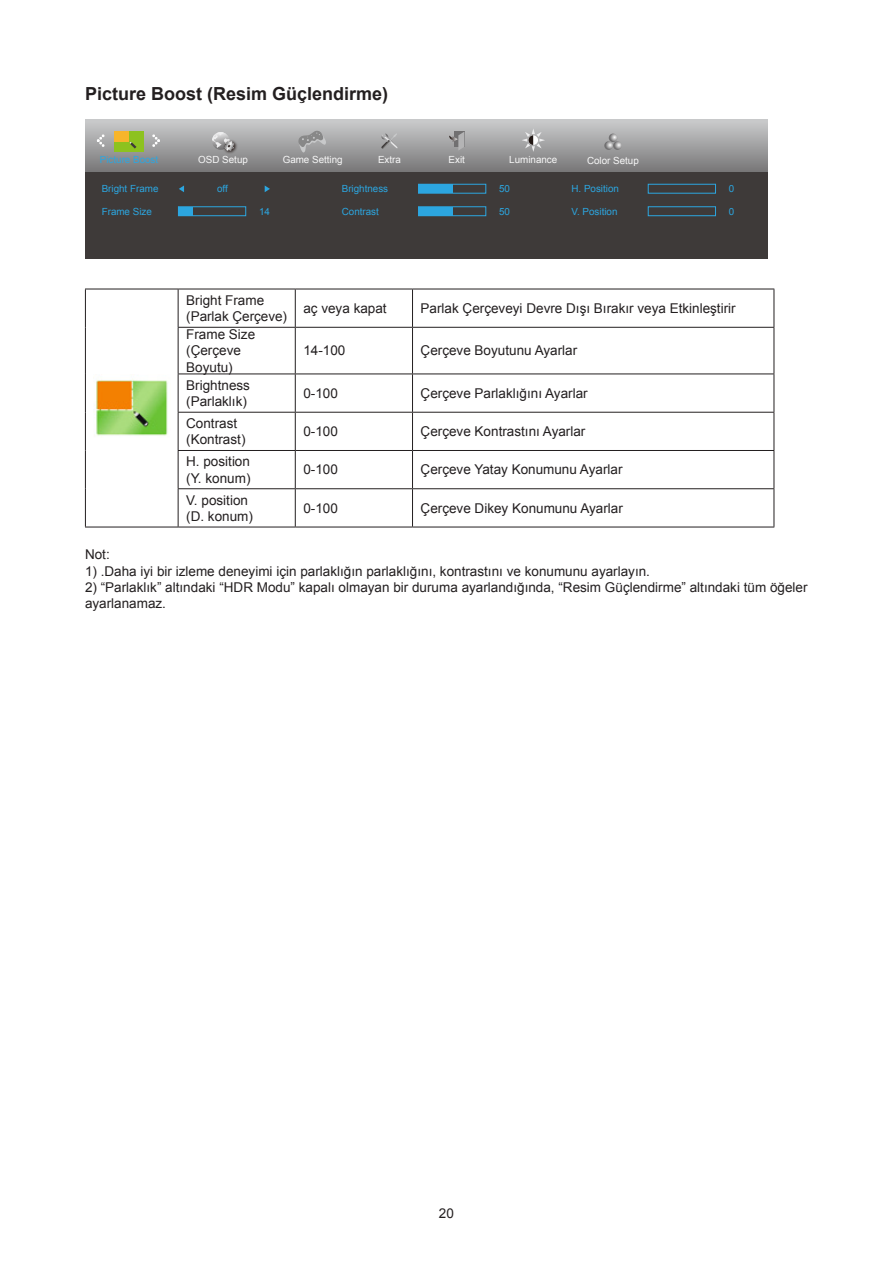
<style>
.page{position:relative;width:893px;height:1263px;background:#fff}
.page>*{position:absolute;margin:0;border:0;box-sizing:border-box;transform-origin:0 0}
.Heading_3{font:700 18px "Arial";color:#231f20}
.无间隔{font:13.5px/16.2px "Arial";color:#231f20}
.t1{font:9.75px "Arial";color:#2ca6e0}
.t2{font:9.75px "Arial";color:#f7f7f7}
</style>
<div class="page">
<svg style="left:85px;top:119px;width:683px;height:53px;background:#a0a0a1"></svg>
<div style="left:85px;top:172px;width:683px;height:87px;background:#3e3a39"></div>
<svg style="left:97px;top:134px;width:8px;height:13px"></svg>
<svg style="left:152px;top:134px;width:8px;height:13px"></svg>
<img style="left:221px;top:138px;width:18px;height:18px">
<svg style="left:212px;top:132px;width:23px;height:19px"></svg>
<svg style="left:449px;top:132px;width:15px;height:19px"></svg>
<svg style="left:381px;top:133px;width:18px;height:16px"></svg>
<svg style="left:522px;top:128px;width:23px;height:24px"></svg>
<div style="left:418px;top:184px;width:68px;height:10px;border:1px solid #2ca6e0"></div>
<div style="left:418px;top:184px;width:34px;height:9px;background:#2ca6e0"></div>
<div style="left:418px;top:206px;width:68px;height:10px;border:1px solid #2ca6e0"></div>
<div style="left:418px;top:207px;width:34px;height:9px;background:#2ca6e0"></div>
<div style="left:648px;top:184px;width:68px;height:10px;border:1px solid #2ca6e0"></div>
<div style="left:648px;top:206px;width:68px;height:10px;border:1px solid #2ca6e0"></div>
<svg style="left:179px;top:185px;width:5px;height:7px"></svg>
<svg style="left:265px;top:185px;width:5px;height:7px"></svg>
<div style="left:178px;top:206px;width:68px;height:10px;border:1px solid #2ca6e0"></div>
<div style="left:178px;top:207px;width:15px;height:9px;background:#2ca6e0"></div>
<div style="left:114px;top:131px;width:30px;height:21px;background:#8dc21f"></div>
<div style="left:114px;top:131px;width:15px;height:11px;background:#f7b52c"></div>
<svg style="left:130px;top:142px;width:6px;height:7px"></svg>
<svg style="left:604px;top:134px;width:18px;height:16px"></svg>
<svg style="left:298px;top:130px;width:28px;height:23px"></svg>
<hr style="left:85px;top:289px;width:93px;height:1px;background:#231f20">
<hr style="left:85px;top:289px;width:1px;height:38px;background:#231f20">
<hr style="left:178px;top:289px;width:117px;height:1px;background:#231f20">
<hr style="left:178px;top:289px;width:1px;height:38px;background:#231f20">
<hr style="left:295px;top:289px;width:117px;height:1px;background:#231f20">
<hr style="left:295px;top:289px;width:1px;height:38px;background:#231f20">
<hr style="left:412px;top:289px;width:362px;height:1px;background:#231f20">
<hr style="left:412px;top:289px;width:1px;height:38px;background:#231f20">
<hr style="left:774px;top:289px;width:1px;height:38px;background:#231f20">
<hr style="left:85px;top:327px;width:1px;height:47px;background:#231f20">
<hr style="left:178px;top:327px;width:117px;height:1px;background:#231f20">
<hr style="left:178px;top:328px;width:1px;height:46px;background:#231f20">
<hr style="left:295px;top:327px;width:117px;height:1px;background:#231f20">
<hr style="left:295px;top:328px;width:1px;height:46px;background:#231f20">
<hr style="left:412px;top:327px;width:362px;height:1px;background:#231f20">
<hr style="left:412px;top:328px;width:1px;height:46px;background:#231f20">
<hr style="left:774px;top:328px;width:1px;height:46px;background:#231f20">
<hr style="left:85px;top:374px;width:1px;height:38px;background:#231f20">
<hr style="left:178px;top:374px;width:117px;height:1px;background:#231f20">
<hr style="left:178px;top:374px;width:1px;height:38px;background:#231f20">
<hr style="left:295px;top:374px;width:117px;height:1px;background:#231f20">
<hr style="left:295px;top:374px;width:1px;height:38px;background:#231f20">
<hr style="left:412px;top:374px;width:362px;height:1px;background:#231f20">
<hr style="left:412px;top:374px;width:1px;height:38px;background:#231f20">
<hr style="left:774px;top:374px;width:1px;height:38px;background:#231f20">
<hr style="left:85px;top:412px;width:1px;height:38px;background:#231f20">
<hr style="left:178px;top:412px;width:117px;height:1px;background:#231f20">
<hr style="left:178px;top:413px;width:1px;height:37px;background:#231f20">
<hr style="left:295px;top:412px;width:117px;height:1px;background:#231f20">
<hr style="left:295px;top:413px;width:1px;height:37px;background:#231f20">
<hr style="left:412px;top:412px;width:362px;height:1px;background:#231f20">
<hr style="left:412px;top:413px;width:1px;height:37px;background:#231f20">
<hr style="left:774px;top:413px;width:1px;height:37px;background:#231f20">
<hr style="left:85px;top:450px;width:1px;height:39px;background:#231f20">
<hr style="left:178px;top:450px;width:117px;height:1px;background:#231f20">
<hr style="left:178px;top:451px;width:1px;height:37px;background:#231f20">
<hr style="left:295px;top:450px;width:117px;height:1px;background:#231f20">
<hr style="left:295px;top:451px;width:1px;height:37px;background:#231f20">
<hr style="left:412px;top:450px;width:362px;height:1px;background:#231f20">
<hr style="left:412px;top:451px;width:1px;height:37px;background:#231f20">
<hr style="left:774px;top:451px;width:1px;height:37px;background:#231f20">
<hr style="left:85px;top:489px;width:1px;height:38px;background:#231f20">
<hr style="left:178px;top:488px;width:117px;height:1px;background:#231f20">
<hr style="left:178px;top:489px;width:1px;height:38px;background:#231f20">
<hr style="left:295px;top:488px;width:117px;height:1px;background:#231f20">
<hr style="left:295px;top:489px;width:1px;height:38px;background:#231f20">
<hr style="left:412px;top:488px;width:362px;height:1px;background:#231f20">
<hr style="left:412px;top:489px;width:1px;height:38px;background:#231f20">
<hr style="left:774px;top:489px;width:1px;height:38px;background:#231f20">
<hr style="left:85px;top:527px;width:93px;height:1px;background:#231f20">
<hr style="left:178px;top:527px;width:117px;height:1px;background:#231f20">
<hr style="left:295px;top:527px;width:117px;height:1px;background:#231f20">
<hr style="left:412px;top:527px;width:362px;height:1px;background:#231f20">
<img style="left:94px;top:374px;width:74px;height:62px">
<p class="Heading_3" style="left:85px;top:82px;width:305px">Picture Boost (Resim Güçlendirme)</p>
<p class="t2" style="left:198px;top:153px;width:51px">OSD Setup</p>
<p class="t2" style="left:378px;top:153px;width:24px">Extra</p>
<p class="t2" style="left:449px;top:153px;width:18px">Exit</p>
<p class="t2" style="left:509px;top:153px;width:50px">Luminance</p>
<p class="t1" style="left:342px;top:183px;width:48px">Brightness</p>
<p class="t1" style="left:499px;top:183px;width:12px">50</p>
<p class="t1" style="left:342px;top:205px;width:39px">Contrast</p>
<p class="t1" style="left:499px;top:205px;width:12px">50</p>
<p class="t1" style="left:100px;top:153px;width:60px">Picture Boost</p>
<p class="t2" style="left:283px;top:154px;width:62px">Game Setting</p>
<p class="t2" style="left:587px;top:154px;width:53px">Color Setup</p>
<p class="t1" style="left:102px;top:183px;width:58px">Bright Frame</p>
<p class="t1" style="left:217px;top:183px;width:12px">off</p>
<p class="t1" style="left:102px;top:205px;width:52px">Frame Size</p>
<p class="t1" style="left:259px;top:205px;width:12px">14</p>
<p class="t1" style="left:571px;top:183px;width:49px">H. Position</p>
<p class="t1" style="left:729px;top:183px;width:7px">0</p>
<p class="t1" style="left:571px;top:205px;width:48px">V. Position</p>
<p class="t1" style="left:729px;top:205px;width:7px">0</p>
<p class="无间隔" style="left:186px;top:292px;width:102px">Bright Frame (Parlak Çerçeve)</p>
<p class="无间隔" style="left:303px;top:300px;width:85px">aç veya kapat</p>
<p class="无间隔" style="left:421px;top:300px;width:317px">Parlak Çerçeveyi Devre Dışı Bırakır veya Etkinleştirir</p>
<p class="无间隔" style="left:186px;top:327px;width:71px">Frame Size (Çerçeve<br>Boyutu)</p>
<p class="无间隔" style="left:303px;top:343px;width:44px">14-100</p>
<p class="无间隔" style="left:421px;top:343px;width:158px">Çerçeve Boyutunu Ayarlar</p>
<p class="无间隔" style="left:186px;top:377px;width:65px">Brightness (Parlaklık)</p>
<p class="无间隔" style="left:303px;top:385px;width:36px">0-100</p>
<p class="无间隔" style="left:421px;top:385px;width:169px">Çerçeve Parlaklığını Ayarlar</p>
<p class="无间隔" style="left:186px;top:415px;width:61px">Contrast (Kontrast)</p>
<p class="无间隔" style="left:303px;top:423px;width:36px">0-100</p>
<p class="无间隔" style="left:421px;top:423px;width:166px">Çerçeve Kontrastını Ayarlar</p>
<p class="无间隔" style="left:186px;top:454px;width:65px">H. position</p>
<p class="无间隔" style="left:186px;top:470px;width:66px">(Y. konum)</p>
<p class="无间隔" style="left:303px;top:462px;width:36px">0-100</p>
<p class="无间隔" style="left:421px;top:462px;width:203px">Çerçeve Yatay Konumunu Ayarlar</p>
<p class="无间隔" style="left:186px;top:492px;width:63px">V. position</p>
<p class="无间隔" style="left:186px;top:508px;width:68px">(D. konum)</p>
<p class="无间隔" style="left:303px;top:500px;width:36px">0-100</p>
<p class="无间隔" style="left:421px;top:500px;width:204px">Çerçeve Dikey Konumunu Ayarlar</p>
<p class="无间隔" style="left:85px;top:547px;width:26px">Not:</p>
<p class="无间隔" style="left:85px;top:563px;width:566px">1) .Daha iyi bir izleme deneyimi için parlaklığın parlaklığını, kontrastını ve konumunu ayarlayın.</p>
<p class="无间隔" style="left:85px;top:579px;width:724px">2) “Parlaklık” altındaki “HDR Modu” kapalı olmayan bir duruma ayarlandığında, “Resim Güçlendirme” altındaki tüm öğeler ayarlanamaz.</p>
<p class="无间隔" style="left:439px;top:1205px;width:17px">20</p>
</div>
